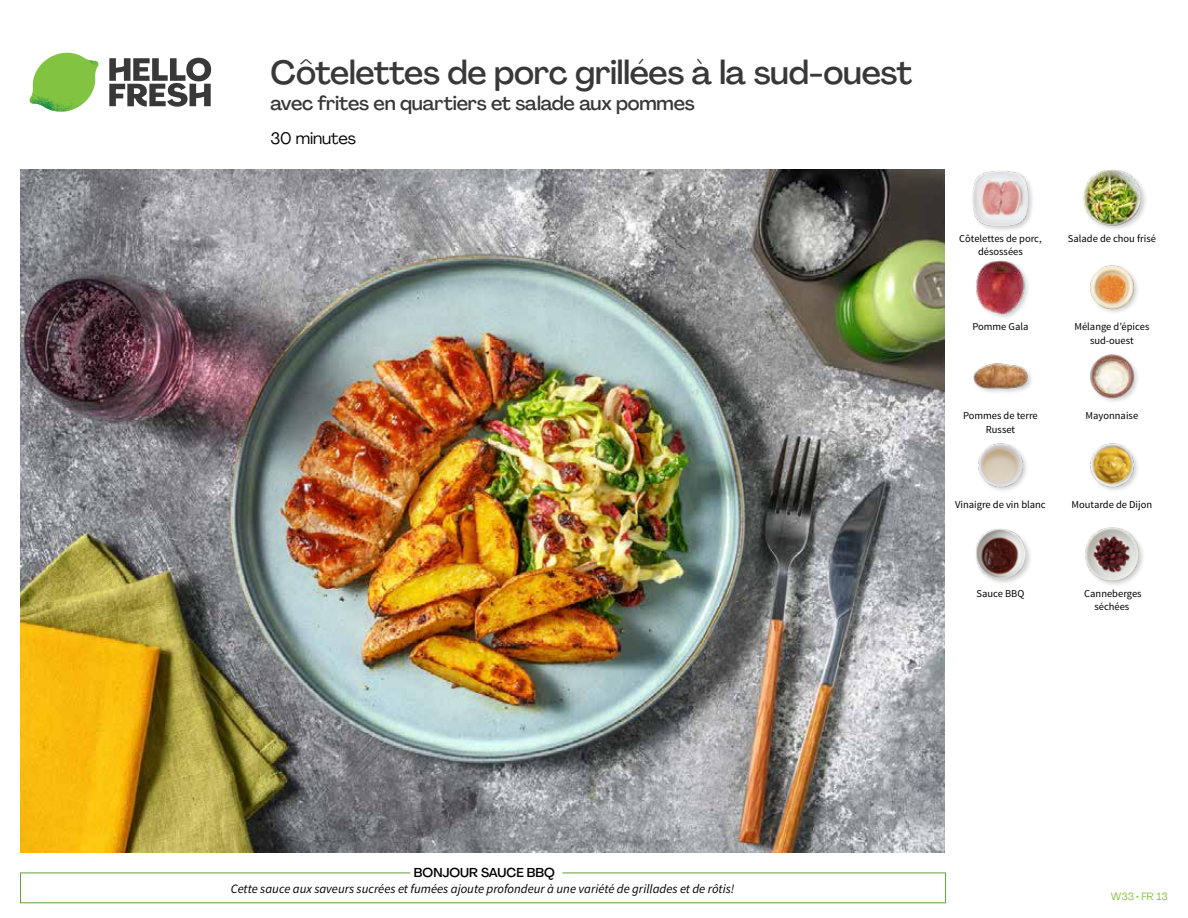
<style>
.page{position:relative;width:1188px;height:918px;background:#fff}
.page>*{position:absolute;margin:0;border:0;box-sizing:border-box;transform-origin:0 0}
.t1{font:500 33px "Agrandir";letter-spacing:-.01em;color:#383839}
.t2{font:500 19.5px "Agrandir";letter-spacing:-.01em;color:#383839}
.t3{font:16.5px "Agrandir";letter-spacing:-.01em;color:#000}
.t4{font:italic 12.75px "Source Sans Pro";color:#000}
.t5{font:500 12.75px "Agrandir";color:#000}
.t6{font:10.5px/13.5px "Source Sans Pro";color:#000;text-align:center}
.t7{font:10.5px "Agrandir";color:#82c341}
</style>
<div class="page">
<svg style="left:109px;top:57px;width:102px;height:50px"></svg>
<svg style="left:34px;top:53px;width:62px;height:40px"></svg>
<img style="left:67px;top:53px;width:32px;height:26px">
<img style="left:33px;top:75px;width:59px;height:11px">
<img style="left:29px;top:79px;width:61px;height:33px">
<img style="left:65px;top:86px;width:27px;height:25px">
<div style="left:20px;top:873px;width:926px;height:30px;border:1px solid #609f43"></div>
<div style="left:410px;top:865px;width:152px;height:15px;background:#fff"></div>
<img style="left:21px;top:170px;width:924px;height:682px">
<div style="left:1084px;top:526px;width:62px;height:62px;background:#000;opacity:.2"></div>
<img style="left:1084px;top:526px;width:57px;height:57px">
<div style="left:974px;top:528px;width:59px;height:58px;background:#000;opacity:.2"></div>
<img style="left:975px;top:529px;width:51px;height:50px">
<img style="left:1090px;top:443px;width:48px;height:48px">
<img style="left:978px;top:443px;width:49px;height:48px">
<img style="left:1090px;top:354px;width:48px;height:48px">
<div style="left:973px;top:362px;width:61px;height:33px;background:#000;opacity:.2"></div>
<img style="left:973px;top:362px;width:56px;height:29px">
<img style="left:1090px;top:265px;width:48px;height:48px">
<img style="left:976px;top:260px;width:52px;height:56px">
<div style="left:1082px;top:168px;width:66px;height:64px;background:#000;opacity:.2"></div>
<img style="left:1083px;top:170px;width:58px;height:57px">
<div style="left:972px;top:170px;width:63px;height:63px;background:#000;opacity:.2"></div>
<img style="left:972px;top:170px;width:57px;height:57px">
<h1 class="t1" style="left:271px;top:52px;width:643px">Côtelettes de porc grillées à la sud-ouest</h1>
<h2 class="t2" style="left:271px;top:91px;width:426px">avec frites en quartiers et salade aux pommes</h2>
<h3 class="t3" style="left:271px;top:128px;width:87px">30 minutes</h3>
<p class="t6" style="left:959px;top:232px;width:84px">Côtelettes de porc, désossées</p>
<p class="t6" style="left:972px;top:320px;width:58px">Pomme Gala</p>
<p class="t6" style="left:1068px;top:232px;width:90px">Salade de chou frisé</p>
<p class="t6" style="left:1074px;top:320px;width:76px">Mélange d’épices sud-ouest</p>
<p class="t6" style="left:963px;top:409px;width:76px">Pommes de terre</p>
<p class="t6" style="left:1086px;top:409px;width:54px">Mayonnaise</p>
<p class="t6" style="left:986px;top:423px;width:31px">Russet</p>
<p class="t6" style="left:955px;top:498px;width:92px">Vinaigre de vin blanc</p>
<p class="t6" style="left:1072px;top:498px;width:82px">Moutarde de Dijon</p>
<p class="t6" style="left:977px;top:587px;width:49px">Sauce BBQ</p>
<p class="t6" style="left:1084px;top:587px;width:59px">Canneberges séchées</p>
<p class="t5" style="left:414px;top:864px;width:142px">BONJOUR SAUCE BBQ</p>
<p class="t4" style="left:231px;top:881px;width:505px">Cette sauce aux saveurs sucrées et fumées ajoute profondeur à une variété de grillades et de rôtis!</p>
<p class="t7" style="left:1111px;top:890px;width:58px">W33 • FR 13</p>
</div>
